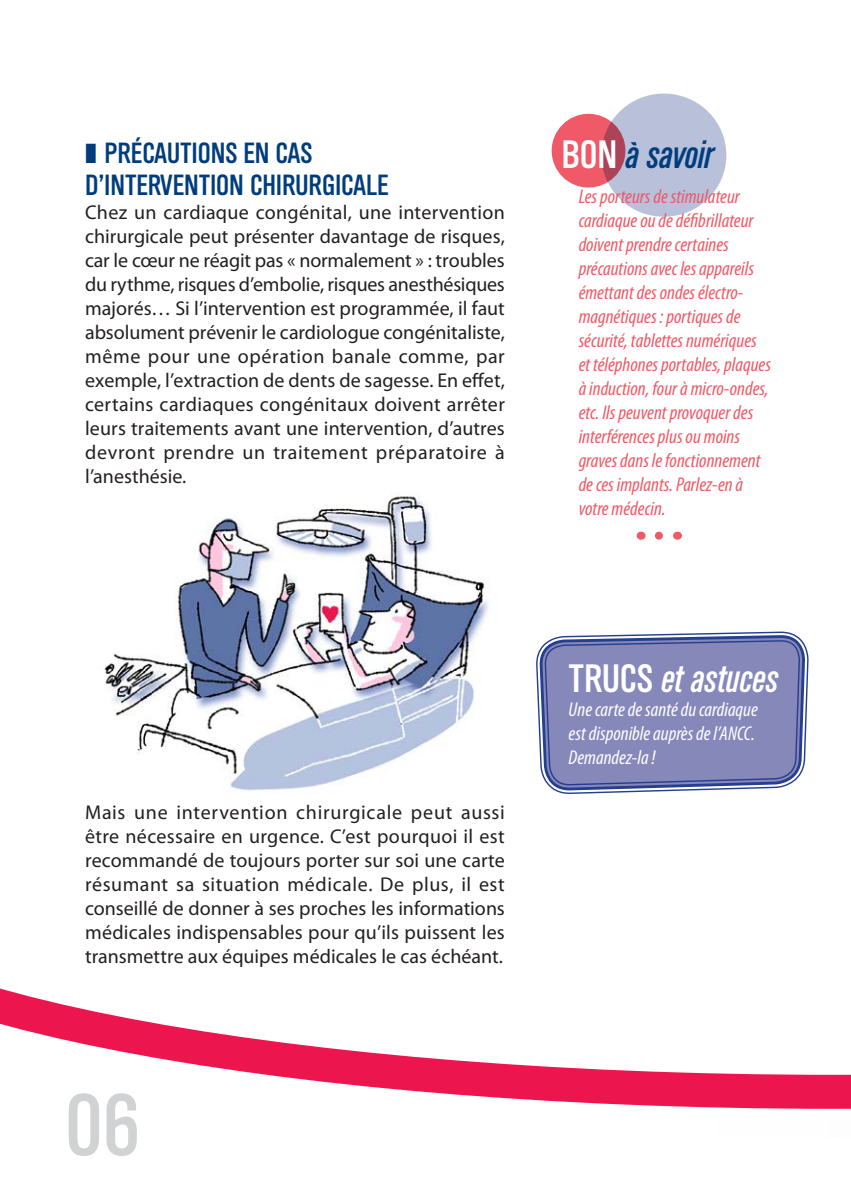
<style>
.page{position:relative;width:851px;height:1191px;background:#fff}
.page>*{position:absolute;margin:0;border:0;box-sizing:border-box;transform-origin:0 0}
.t1{font:84px "Cg Alpin Gth No 3";color:#d1d2d4}
.t2{font:38px "Cg Alpin Gth No 2 It";color:#fff}
.t3{font:38px "Cg Alpin Gth No 2 It";color:#013d7d}
.t4{font:28px/32px "Cg Alpin Gth No 3";color:#013d7d}
.Texte_courant{font:20px/24px "Myriad Pro";letter-spacing:.01em;color:#231f20;text-align:justify}
.t5{font:italic condensed 20px/24px "Myriad Pro";color:#f05967}
.t6{font:italic condensed 20px/24px "Myriad Pro";color:#fff}
.s1{font-family:"Cg Alpin Gth No 3";color:#fff}
.s2{font-family:"Cg Alpin Gth No 3"}
</style>
<div class="page">
<div style="left:601px;top:94px;width:125px;height:123px;background:#b8c0da;border-radius:50%"></div>
<svg style="left:551px;top:114px;width:74px;height:73px;background:#e05565"></svg>
<svg style="left:658px;top:531px;width:5px;height:8px"></svg>
<svg style="left:0;top:988px;width:850px;height:120px"></svg>
<img style="left:104px;top:494px;width:385px;height:297px">
<svg style="left:536px;top:631px;width:273px;height:126px"></svg>
<svg style="left:540px;top:636px;width:266px;height:143px"></svg>
<svg style="left:544px;top:640px;width:256px;height:154px;background:#8487b9"></svg>
<p class="t4" style="left:85px;top:137px;width:305px">❚ PRÉCAUTIONS EN CAS<br>D’INTERVENTION CHIRURGICALE</p>
<p class="Texte_courant" style="left:85px;top:200px;width:421px">Chez un cardiaque congénital, une intervention chirurgicale peut présenter davantage de risques, car le cœur ne réagit pas « normalement » : troubles du rythme, risques d’embolie, risques anesthésiques majorés… Si l’intervention est programmée, il faut absolument prévenir le cardiologue congénitaliste, même pour une opération banale comme, par exemple, l’extraction de dents de sagesse. En effet, certains cardiaques congénitaux doivent arrêter leurs traitements avant une intervention, d’autres devront prendre un traitement préparatoire à l’anesthésie.</p>
<p class="t3" style="left:561px;top:132px;width:154px"><span class="s1">BON</span> à savoir</p>
<p class="t5" style="left:578px;top:184px;width:194px">Les porteurs de stimulateur cardiaque ou de défibrillateur doivent prendre certaines précautions avec les appareils émettant des ondes électro&shy;magnétiques : portiques de sécurité, tablettes numériques et téléphones portables, plaques à induction, four à micro-ondes, etc. Ils peuvent provoquer des interférences plus ou moins graves dans le fonctionnement de ces implants. Parlez-en à votre médecin.</p>
<p class="Texte_courant" style="left:85px;top:800px;width:421px">Mais une intervention chirurgicale peut aussi être nécessaire en urgence. C’est pourquoi il est recommandé de toujours porter sur soi une carte résumant sa situation médicale. De plus, il est conseillé de donner à ses proches les informations médicales indispensables pour qu’ils puissent les transmettre aux équipes médicales le cas échéant.</p>
<p class="t1" style="left:65px;top:1075px;width:76px">06</p>
<p class="t2" style="left:568px;top:656px;width:211px"><span class="s2">TRUCS</span> et astuces</p>
<p class="t6" style="left:568px;top:697px;width:191px">Une carte de santé du cardiaque est disponible auprès de l’ANCC.<br>Demandez-la !</p>
</div>
